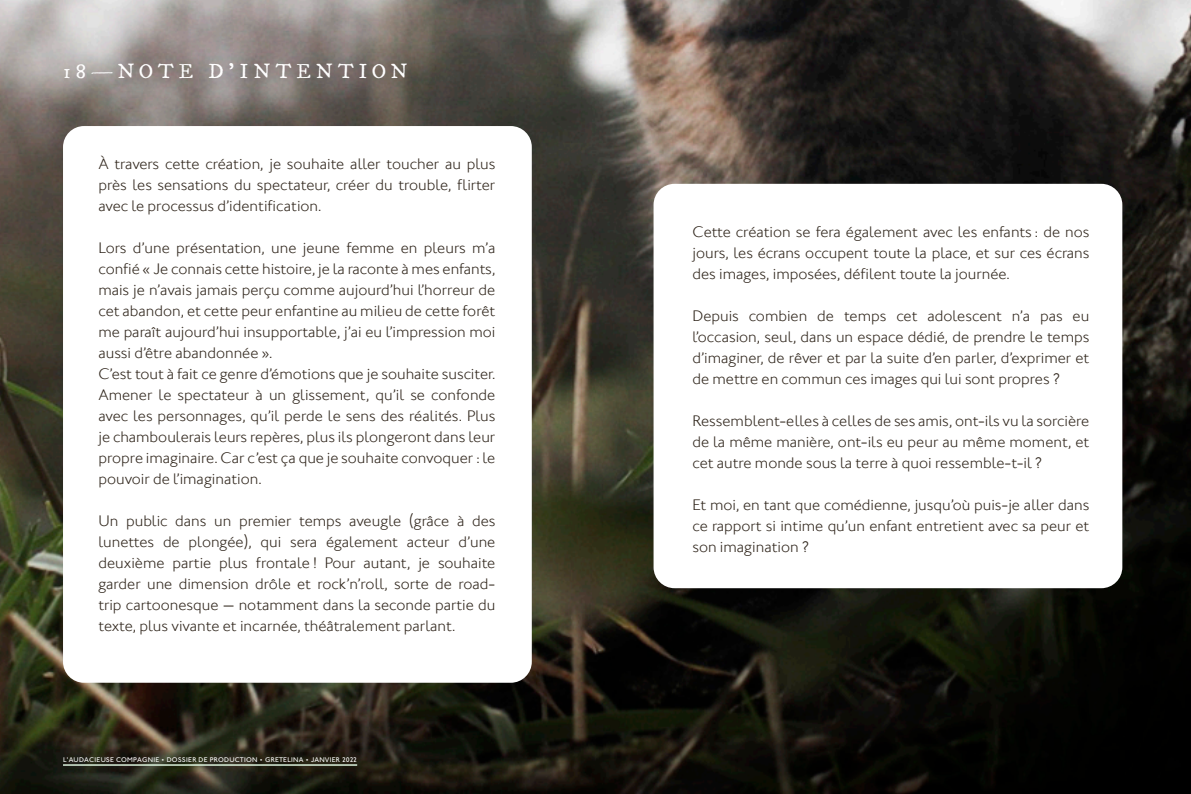
<style>
.page{position:relative;width:1191px;height:794px;background:#fff}
.page>*{position:absolute;margin:0;border:0;box-sizing:border-box;transform-origin:0 0}
.t1{font:17.5px "IM FELL DW Pica Roman";letter-spacing:.305em;color:#fff}
.Compo_2{font:300 15.75px/21px "Johnston ITCW01";color:#2f251b;text-align:justify}
.t2{font:500 7px "Johnston ITC Std";letter-spacing:.04em;color:#fff}
</style>
<div class="page">
<img style="left:0;top:0;width:1191px;height:794px">
<hr style="left:63px;top:764px;width:294px;height:1px;background:#e7ffe9">
<div style="left:63px;top:126px;width:469px;height:556px;background:#fff;border-radius:21px"></div>
<div style="left:653px;top:184px;width:469px;height:404px;background:#fff;border-radius:21px"></div>
<p class="t1" style="left:63px;top:60px;width:346px">18—NOTE D’INTENTION</p>
<p class="Compo_2" style="left:98px;top:153px;width:398px">À travers cette création, je souhaite aller toucher au plus près les sensations du spectateur, créer du trouble, flirter avec le processus d’identification.</p>
<p class="Compo_2" style="left:98px;top:237px;width:398px">Lors d’une présentation, une jeune femme en pleurs m’a confié « Je connais cette histoire, je la raconte à mes enfants, mais je n’avais jamais perçu comme aujourd’hui l’horreur de cet abandon, et cette peur enfantine au milieu de cette forêt me paraît aujourd’hui insupportable, j’ai eu l’impression moi aussi d’être abandonnée ».</p>
<p class="Compo_2" style="left:98px;top:363px;width:398px">C’est tout à fait ce genre d’émotions que je souhaite susciter.</p>
<p class="Compo_2" style="left:98px;top:384px;width:398px">Amener le spectateur à un glissement, qu’il se confonde avec les personnages, qu’il perde le sens des réalités. Plus je chamboulerais leurs repères, plus ils plongeront dans leur propre imaginaire. Car c’est ça que je souhaite convoquer : le pouvoir de l’imagination.</p>
<p class="Compo_2" style="left:98px;top:510px;width:398px">Un public dans un premier temps aveugle (grâce à des lunettes de plongée), qui sera également acteur d’une deuxième partie plus frontale ! Pour autant, je souhaite garder une dimension drôle et rock’n’roll, sorte de road&shy;trip cartoonesque — notamment dans la seconde partie du texte, plus vivante et incarnée, théâtralement parlant.</p>
<p class="t2" style="left:63px;top:755px;width:296px">L'AUDACIEUSE COMPAGNIE • DOSSIER DE PRODUCTION • GRETELINA • JANVIER 2022</p>
<p class="Compo_2" style="left:692px;top:221px;width:398px">Cette création se fera également avec les enfants : de nos jours, les écrans occupent toute la place, et sur ces écrans des images, imposées, défilent toute la journée.</p>
<p class="Compo_2" style="left:692px;top:305px;width:398px">Depuis combien de temps cet adolescent n’a pas eu l’occasion, seul, dans un espace dédié, de prendre le temps d’imaginer, de rêver et par la suite d’en parler, d’exprimer et de mettre en commun ces images qui lui sont propres ?</p>
<p class="Compo_2" style="left:692px;top:410px;width:398px">Ressemblent-elles à celles de ses amis, ont-ils vu la sorcière de la même manière, ont-ils eu peur au même moment, et cet autre monde sous la terre à quoi ressemble-t-il ?</p>
<p class="Compo_2" style="left:692px;top:494px;width:398px">Et moi, en tant que comédienne, jusqu’où puis-je aller dans ce rapport si intime qu’un enfant entretient avec sa peur et son imagination ?</p>
</div>
